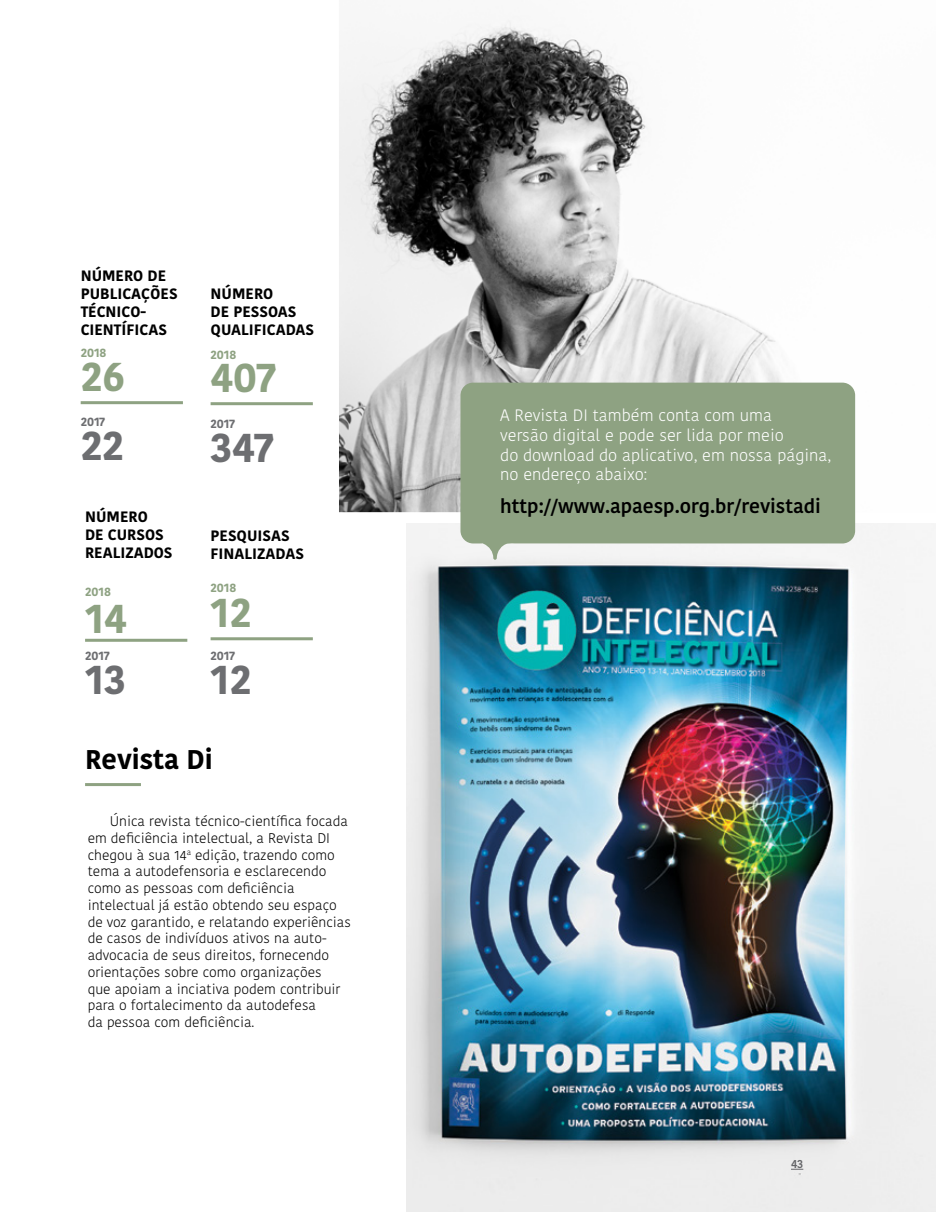
<style>
.page{position:relative;width:936px;height:1212px;background:#fff}
.page>*{position:absolute;margin:0;border:0;box-sizing:border-box;transform-origin:0 0}
.t1{font:700 42px "Kohinoor Devanagari";color:#8ea282}
.t2{font:700 42px "Kohinoor Devanagari";color:#6d6e71}
.t3{font:700 27px "Kohinoor Devanagari";color:#000}
.t4{font:600 19.5px "Kohinoor Devanagari";color:#000}
.t5{font:300 16.5px/19.8px "Kohinoor Devanagari";color:#fff}
.t6{font:700 15px/18px "Kohinoor Devanagari";color:#000}
.t7{font:300 13.95px/16.8px "Kohinoor Devanagari";color:#000}
.t8{font:700 12.3px "Kohinoor Devanagari";color:#8ea282}
.t9{font:700 12.3px "Kohinoor Devanagari";color:#6d6e71}
.t10{font:600 12px "Kohinoor Devanagari";color:#6d6e71}
</style>
<div class="page">
<svg style="left:339px;top:20px;width:517px;height:494px"></svg>
<img style="left:406px;top:524px;width:529px;height:688px">
<svg style="left:460px;top:383px;width:395px;height:177px;background:#97a98c"></svg>
<hr style="left:85px;top:783px;width:56px;height:3px;background:#8ea282">
<hr style="left:85px;top:639px;width:102px;height:3px;background:#8ea282">
<hr style="left:81px;top:401px;width:102px;height:3px;background:#8ea282">
<hr style="left:210px;top:402px;width:103px;height:3px;background:#8ea282">
<hr style="left:210px;top:637px;width:103px;height:3px;background:#8ea282">
<p class="t6" style="left:81px;top:267px;width:98px">NÚMERO DE<br>PUBLICAÇÕES<br>TÉCNICO-<br>CIENTÍFICAS</p>
<p class="t6" style="left:210px;top:285px;width:105px">NÚMERO<br>DE PESSOAS<br>QUALIFICADAS</p>
<p class="t8" style="left:81px;top:345px;width:27px">2018</p>
<p class="t8" style="left:210px;top:347px;width:27px">2018</p>
<h1 class="t1" style="left:81px;top:352px;width:46px">26</h1>
<h1 class="t1" style="left:210px;top:353px;width:68px">407</h1>
<h1 class="t2" style="left:81px;top:421px;width:44px">22</h1>
<p class="t9" style="left:81px;top:415px;width:26px">2017</p>
<p class="t9" style="left:210px;top:417px;width:26px">2017</p>
<h1 class="t2" style="left:210px;top:423px;width:65px">347</h1>
<p class="t6" style="left:85px;top:507px;width:89px">NÚMERO<br>DE CURSOS<br>REALIZADOS</p>
<p class="t8" style="left:85px;top:585px;width:27px">2018</p>
<p class="t6" style="left:210px;top:527px;width:95px">PESQUISAS<br>FINALIZADAS</p>
<p class="t8" style="left:210px;top:580px;width:27px">2018</p>
<h1 class="t1" style="left:210px;top:588px;width:42px">12</h1>
<h1 class="t2" style="left:210px;top:655px;width:42px">12</h1>
<h1 class="t1" style="left:85px;top:594px;width:43px">14</h1>
<p class="t9" style="left:85px;top:649px;width:26px">2017</p>
<p class="t9" style="left:210px;top:649px;width:26px">2017</p>
<h1 class="t2" style="left:85px;top:655px;width:42px">13</h1>
<h2 class="t3" style="left:85px;top:743px;width:129px">Revista Di</h2>
<p class="t7" style="left:88px;top:813px;width:265px;text-indent:22px">Única revista técnico-científica focada em deficiência intelectual, a Revista DI chegou à sua 14<sup>a</sup> edição, trazendo como tema a autodefensoria e esclarecendo como as pessoas com deficiência intelectual já estão obtendo seu espaço de voz garantido, e relatando experiências de casos de indivíduos ativos na auto&shy;advocacia de seus direitos, fornecendo orientações sobre como organizações<br>que apoiam a inciativa podem contribuir para o fortalecimento da autodefesa<br>da pessoa com deficiência.</p>
<p class="t5" style="left:500px;top:405px;width:332px">A Revista DI também conta com uma<br>versão digital e pode ser lida por meio<br>do download do aplicativo, em nossa página, no endereço abaixo:</p>
<h3 class="t4" style="left:500px;top:495px;width:322px">http://www.apaesp.org.br/revistadi</h3>
<p class="t10" style="left:791px;top:1157px;width:14px">43</p>
</div>
